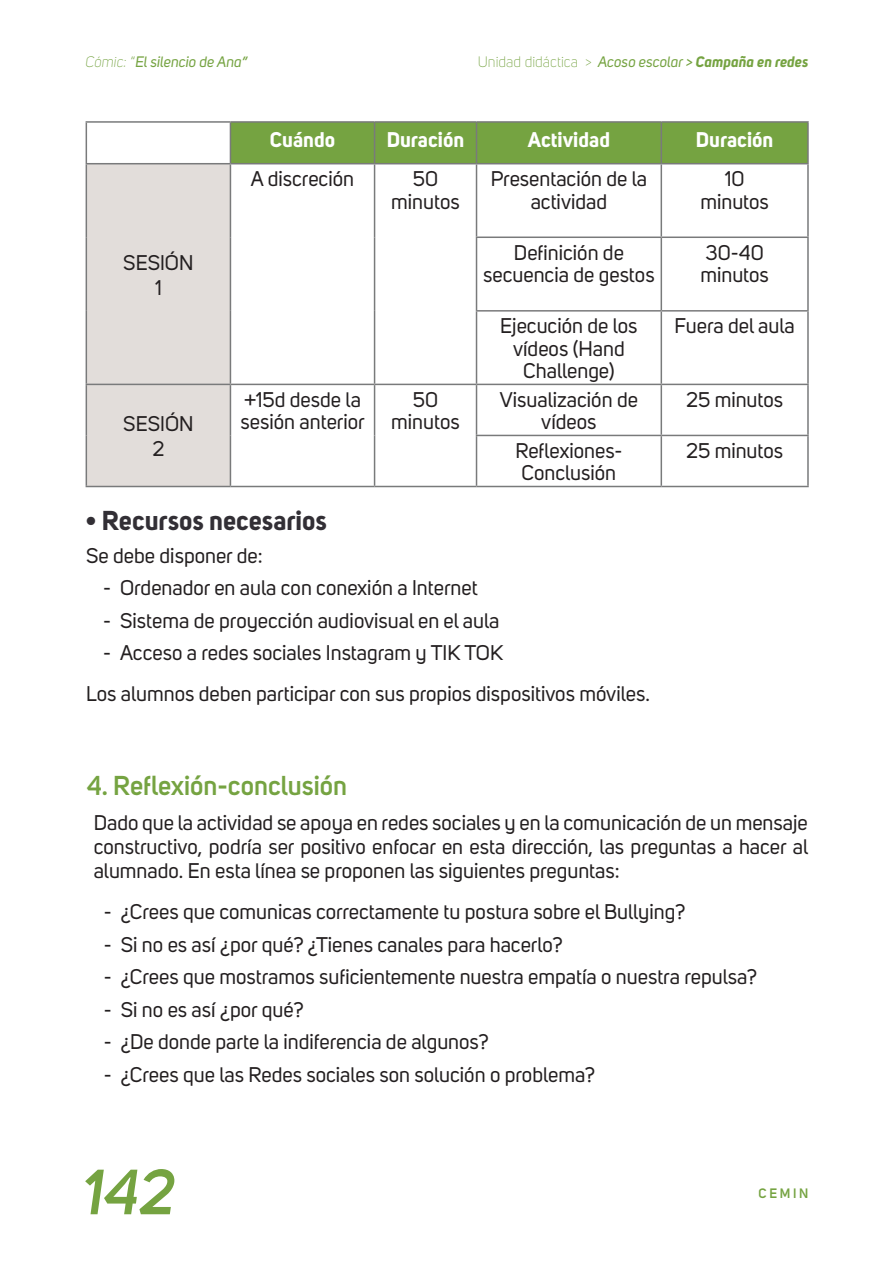
<style>
.page{position:relative;width:893px;height:1263px;background:#fff}
.page>*{position:absolute;margin:0;border:0;box-sizing:border-box;transform-origin:0 0}
.t1{font:italic 600 63px "Uni Sans";color:#75a341}
.t2{font:600 27px "Uni Sans";color:#75a341}
.t3{font:700 27px "Uni Sans";color:#322f35}
.t4{font:21px/22.5px "Uni Sans";color:#231f20;text-align:center}
.t5{font:700 21px "Uni Sans";color:#fff}
.t6{font:300 15px "Uni Sans";color:#75a341}
.t7{font:italic 15px "Uni Sans";color:#75a341}
.t8{font:600 13.5px "Uni Sans";letter-spacing:.2em;color:#75a341}
.s1{font-weight:300}
.s2{font-weight:300;font-style:normal}
.s3{font-weight:400;font-style:italic}
.s4{font-weight:700;font-style:italic}
</style>
<div class="page">
<div style="left:231px;top:123px;width:576px;height:40px;background:#75a341"></div>
<svg style="left:87px;top:164px;width:143px;height:322px;background:#e0dcd9"></svg>
<hr style="left:86px;top:164px;width:1px;height:73px;background:#797a7b">
<hr style="left:230px;top:164px;width:1px;height:73px;background:#797a7b">
<hr style="left:374px;top:164px;width:1px;height:73px;background:#797a7b">
<hr style="left:476px;top:164px;width:1px;height:72px;background:#797a7b">
<hr style="left:661px;top:164px;width:1px;height:72px;background:#797a7b">
<hr style="left:807px;top:164px;width:2px;height:72px;background:#797a7b">
<hr style="left:86px;top:237px;width:1px;height:74px;background:#797a7b">
<hr style="left:230px;top:237px;width:1px;height:74px;background:#797a7b">
<hr style="left:374px;top:237px;width:1px;height:74px;background:#797a7b">
<hr style="left:476px;top:236px;width:185px;height:2px;background:#797a7b">
<hr style="left:476px;top:238px;width:1px;height:72px;background:#797a7b">
<hr style="left:661px;top:236px;width:148px;height:2px;background:#797a7b">
<hr style="left:661px;top:238px;width:1px;height:72px;background:#797a7b">
<hr style="left:807px;top:238px;width:2px;height:72px;background:#797a7b">
<hr style="left:86px;top:311px;width:1px;height:73px;background:#797a7b">
<hr style="left:230px;top:311px;width:1px;height:73px;background:#797a7b">
<hr style="left:374px;top:311px;width:1px;height:73px;background:#797a7b">
<hr style="left:476px;top:310px;width:185px;height:2px;background:#797a7b">
<hr style="left:476px;top:312px;width:1px;height:72px;background:#797a7b">
<hr style="left:661px;top:310px;width:148px;height:2px;background:#797a7b">
<hr style="left:661px;top:312px;width:1px;height:72px;background:#797a7b">
<hr style="left:807px;top:312px;width:2px;height:72px;background:#797a7b">
<hr style="left:86px;top:384px;width:144px;height:1px;background:#797a7b">
<hr style="left:86px;top:385px;width:1px;height:50px;background:#797a7b">
<hr style="left:230px;top:384px;width:145px;height:1px;background:#797a7b">
<hr style="left:230px;top:385px;width:1px;height:50px;background:#797a7b">
<hr style="left:375px;top:384px;width:101px;height:1px;background:#797a7b">
<hr style="left:374px;top:385px;width:1px;height:50px;background:#797a7b">
<hr style="left:476px;top:384px;width:185px;height:1px;background:#797a7b">
<hr style="left:476px;top:385px;width:1px;height:50px;background:#797a7b">
<hr style="left:661px;top:384px;width:148px;height:1px;background:#797a7b">
<hr style="left:661px;top:385px;width:1px;height:50px;background:#797a7b">
<hr style="left:807px;top:385px;width:2px;height:50px;background:#797a7b">
<hr style="left:86px;top:435px;width:1px;height:51px;background:#797a7b">
<hr style="left:230px;top:435px;width:1px;height:51px;background:#797a7b">
<hr style="left:374px;top:435px;width:1px;height:51px;background:#797a7b">
<hr style="left:476px;top:435px;width:185px;height:1px;background:#797a7b">
<hr style="left:476px;top:436px;width:1px;height:50px;background:#797a7b">
<hr style="left:661px;top:435px;width:148px;height:1px;background:#797a7b">
<hr style="left:661px;top:436px;width:1px;height:50px;background:#797a7b">
<hr style="left:807px;top:436px;width:2px;height:50px;background:#797a7b">
<hr style="left:86px;top:486px;width:144px;height:1px;background:#797a7b">
<hr style="left:230px;top:486px;width:145px;height:1px;background:#797a7b">
<hr style="left:375px;top:486px;width:101px;height:1px;background:#797a7b">
<hr style="left:476px;top:486px;width:185px;height:1px;background:#797a7b">
<hr style="left:661px;top:486px;width:148px;height:1px;background:#797a7b">
<hr style="left:86px;top:121px;width:144px;height:2px;background:#797a7b">
<hr style="left:86px;top:123px;width:1px;height:40px;background:#797a7b">
<hr style="left:230px;top:121px;width:145px;height:2px;background:#797a7b">
<hr style="left:230px;top:123px;width:1px;height:40px;background:#797a7b">
<hr style="left:375px;top:121px;width:101px;height:2px;background:#797a7b">
<hr style="left:374px;top:123px;width:1px;height:40px;background:#797a7b">
<hr style="left:476px;top:121px;width:185px;height:2px;background:#797a7b">
<hr style="left:476px;top:123px;width:1px;height:40px;background:#797a7b">
<hr style="left:661px;top:121px;width:148px;height:2px;background:#797a7b">
<hr style="left:661px;top:123px;width:1px;height:40px;background:#797a7b">
<hr style="left:807px;top:123px;width:2px;height:40px;background:#797a7b">
<hr style="left:86px;top:163px;width:144px;height:1px;background:#797a7b">
<hr style="left:230px;top:163px;width:145px;height:1px;background:#797a7b">
<hr style="left:375px;top:163px;width:101px;height:1px;background:#797a7b">
<hr style="left:476px;top:163px;width:185px;height:1px;background:#797a7b">
<hr style="left:661px;top:163px;width:148px;height:1px;background:#797a7b">
<p class="t7" style="left:86px;top:53px;width:164px"><span class="s1">Cómic:</span> <span class="s2">“</span>El silencio de Ana”</p>
<p class="t6" style="left:478px;top:53px;width:332px">Unidad didáctica &gt; <span class="s3">Acoso escolar &gt;</span> <span class="s4">Campaña en redes</span></p>
<p class="t4" style="left:123px;top:250px;width:72px;line-height:25.5px">SESIÓN<br>1</p>
<p class="t5" style="left:270px;top:126px;width:67px">Cuándo</p>
<p class="t5" style="left:387px;top:126px;width:79px">Duración</p>
<p class="t5" style="left:528px;top:126px;width:84px">Actividad</p>
<p class="t5" style="left:696px;top:126px;width:79px">Duración</p>
<p class="t4" style="left:251px;top:168px;width:105px">A discreción</p>
<p class="t4" style="left:391px;top:168px;width:70px">50 minutos</p>
<p class="t4" style="left:491px;top:168px;width:158px">Presentación de la actividad</p>
<p class="t4" style="left:700px;top:168px;width:70px">10 minutos</p>
<p class="t4" style="left:483px;top:241px;width:173px">Definición de secuencia de gestos</p>
<p class="t4" style="left:700px;top:241px;width:70px;text-align:left">30-40 minutos</p>
<p class="t4" style="left:500px;top:315px;width:139px">Ejecución de los vídeos (Hand<br>Challenge)</p>
<p class="t4" style="left:675px;top:315px;width:122px">Fuera del aula</p>
<p class="t4" style="left:241px;top:389px;width:126px;text-align:left">+15d desde la sesión anterior</p>
<p class="t4" style="left:391px;top:389px;width:70px">50 minutos</p>
<p class="t4" style="left:500px;top:389px;width:140px">Visualización de vídeos</p>
<p class="t4" style="left:686px;top:389px;width:99px">25 minutos</p>
<p class="t4" style="left:515px;top:440px;width:109px">Reflexiones-<br>Conclusión</p>
<p class="t4" style="left:686px;top:440px;width:99px">25 minutos</p>
<p class="t3" style="left:86px;top:504px;width:243px">• Recursos necesarios</p>
<p class="t4" style="left:86px;top:544px;width:178px">Se debe disponer de:</p>
<p class="t4" style="left:103px;top:577px;width:376px">- Ordenador en aula con conexión a Internet</p>
<p class="t4" style="left:103px;top:609px;width:398px">- Sistema de proyección audiovisual en el aula</p>
<p class="t4" style="left:86px;top:633px;width:565px;line-height:41px;text-align:left;text-indent:17px">- Acceso a redes sociales Instagram y TIK TOK<br>Los alumnos deben participar con sus propios dispositivos móviles.</p>
<p class="t4" style="left:123px;top:411px;width:72px;line-height:25.5px">SESIÓN<br>2</p>
<p class="t2" style="left:87px;top:770px;width:262px">4. Reflexión-conclusión</p>
<p class="t4" style="left:94px;top:810px;width:716px;line-height:24px;text-align:justify">Dado que la actividad se apoya en redes sociales y en la comunicación de un mensaje constructivo, podría ser positivo enfocar en esta dirección, las preguntas a hacer al alumnado. En esta línea se proponen las siguientes preguntas:</p>
<p class="t4" style="left:104px;top:901px;width:583px">- ¿Crees que comunicas correctamente tu postura sobre el Bullying?</p>
<p class="t4" style="left:104px;top:933px;width:460px">- Si no es así ¿por qué? ¿Tienes canales para hacerlo?</p>
<p class="t4" style="left:104px;top:966px;width:655px">- ¿Crees que mostramos suficientemente nuestra empatía o nuestra repulsa?</p>
<p class="t4" style="left:104px;top:998px;width:201px">- Si no es así ¿por qué?</p>
<p class="t4" style="left:104px;top:1031px;width:386px">- ¿De donde parte la indiferencia de algunos?</p>
<p class="t4" style="left:104px;top:1063px;width:493px">- ¿Crees que las Redes sociales son solución o problema?</p>
<h1 class="t1" style="left:83px;top:1155px;width:94px">142</h1>
<p class="t8" style="left:759px;top:1185px;width:51px">CEMIN</p>
</div>
